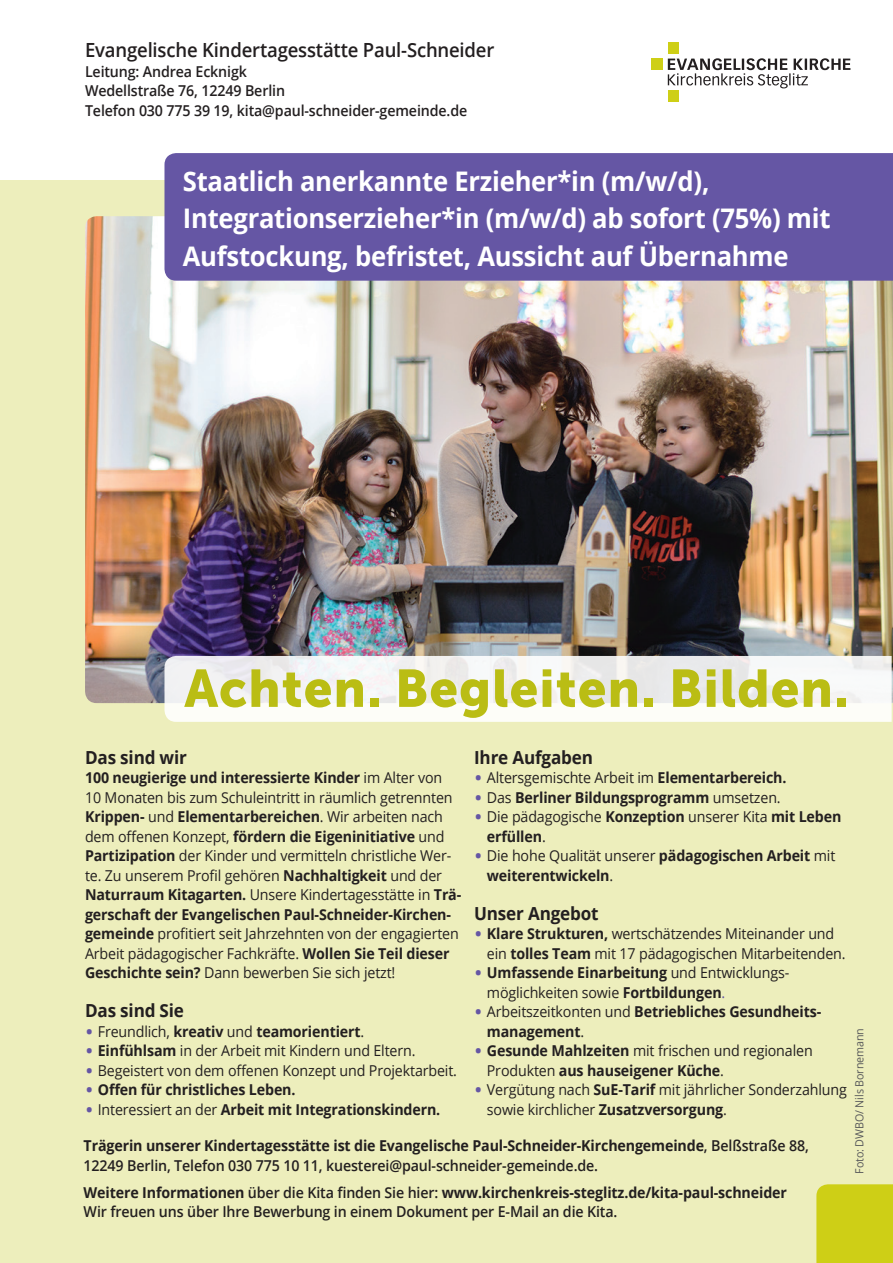
<style>
.page{position:relative;width:893px;height:1263px;background:#fff}
.page>*{position:absolute;margin:0;border:0;box-sizing:border-box;transform-origin:0 0}
.t1{font:52.5px "Museo Sans 900";letter-spacing:.02em;color:#babd14}
.t2{font:700 27px/37.5px "Open Sans";letter-spacing:-.01em;color:#fff;scale:.95 1}
.t3{font:600 19.5px "Open Sans";letter-spacing:-.01em;color:#231f20;scale:.95 1}
.t4{font:700 18px "Open Sans";letter-spacing:-.01em;color:#231f20;scale:.95 1}
.t5{font:15px/19.5px "Open Sans";letter-spacing:-.01em;color:#231f20;scale:.95 1}
.t6{font:600 15px/19.5px "Open Sans";letter-spacing:-.01em;color:#231f20;scale:.95 1}
.t7{font:700 15px/19.5px "Open Sans";letter-spacing:-.01em;color:#231f20;scale:.95 1}
.t8{font:11.25px "Open Sans";letter-spacing:-.01em;color:#57585a;scale:.95 1}
.s1{font-size:22.5px;color:#6556a4}
.s2{font-weight:700}
.s3{font-weight:400;font-size:22.5px;color:#6556a4}
.s4{font-weight:400}
.s5{font-weight:400;color:#6556a4}
</style>
<div class="page">
<div style="left:0;top:181px;width:893px;height:1082px;background:#edeebc"></div>
<div style="left:816px;top:1184px;width:77px;height:79px;background:#cecf16"></div>
<div style="left:668px;top:43px;width:11px;height:11px;background:#cecf16"></div>
<div style="left:668px;top:91px;width:11px;height:11px;background:#cecf16"></div>
<div style="left:652px;top:59px;width:11px;height:11px;background:#cecf16"></div>
<svg style="left:668px;top:58px;width:182px;height:30px"></svg>
<img style="left:85px;top:216px;width:808px;height:487px">
<div style="left:164px;top:153px;width:729px;height:128px;background:#6556a4"></div>
<svg style="left:164px;top:656px;width:728px;height:66px;background:#f3f3f2"></svg>
<h3 class="t3" style="left:85px;top:37px;width:432px">Evangelische Kindertagesstätte Paul-Schneider</h3>
<p class="t6" style="left:85px;top:61px;width:404px">Leitung: Andrea Ecknigk<br>Wedellstraße 76, 12249 Berlin<br>Telefon 030 775 39 19, kita@paul-schneider-gemeinde.de</p>
<h2 class="t2" style="left:183px;top:162px;width:683px">Staatlich anerkannte Erzieher*in (m/w/d),<br>Integrationserzieher*in (m/w/d) ab sofort (75%) mit<br>Aufstockung, befristet, Aussicht auf Übernahme</h2>
<h1 class="t1" style="left:184px;top:659px;width:665px">Achten. Begleiten. Bilden.</h1>
<p class="t4" style="left:474px;top:744px;width:127px">Ihre Aufgaben</p>
<p class="t5" style="left:474px;top:767px;width:330px"><span class="s1">•</span> Altersgemischte Arbeit im <span class="s2">Elementarbereich.</span></p>
<p class="t7" style="left:474px;top:787px;width:324px"><span class="s3">•</span> <span class="s4">Das</span> Berliner Bildungsprogramm <span class="s4">umsetzen.</span></p>
<p class="t5" style="left:487px;top:806px;width:375px;text-indent:-13px"><span class="s1">•</span> Die pädagogische <span class="s2">Konzeption</span> unserer Kita <span class="s2">mit Leben erfüllen</span>.</p>
<p class="t7" style="left:487px;top:845px;width:368px;text-indent:-13px"><span class="s3">•</span> <span class="s4">Die hohe Qualität unserer</span> pädagogischen Arbeit <span class="s4">mit </span>weiterentwickeln<span class="s4">.</span></p>
<p class="t4" style="left:474px;top:900px;width:133px">Unser Angebot</p>
<p class="t5" style="left:487px;top:923px;width:379px;text-indent:-13px"><span class="s1">•</span> <span class="s2">Klare Strukturen,</span> wertschätzendes Miteinander und ein <span class="s2">tolles Team</span> mit 17 pädagogischen Mitarbeitenden.</p>
<p class="t7" style="left:487px;top:962px;width:320px;text-indent:-13px"><span class="s3">•</span> Umfassende Einarbeitung <span class="s4">und Entwicklungs&shy;möglichkeiten sowie</span> Fortbildungen<span class="s5">.</span></p>
<p class="t7" style="left:487px;top:1001px;width:354px;text-indent:-13px"><span class="s3">•</span> <span class="s4">Arbeitszeitkonten und</span> Betriebliches Gesundheits&shy;management<span class="s4">.</span></p>
<p class="t7" style="left:487px;top:1040px;width:344px;text-indent:-13px"><span class="s3">•</span> Gesunde Mahlzeiten <span class="s4">mit frischen und regionalen<br>Produkten</span> aus hauseigener Küche<span class="s4">.</span></p>
<p class="t5" style="left:487px;top:1079px;width:380px;text-indent:-13px"><span class="s1">•</span> Vergütung nach <span class="s2">SuE-Tarif</span> mit jährlicher Sonderzahlung sowie kirchlicher <span class="s2">Zusatzversorgung</span>.</p>
<p class="t6" style="left:84px;top:1135px;width:765px"><span class="s2">Trägerin unserer Kindertagesstätte ist die Evangelische Paul-Schneider-Kirchengemeinde</span>, Belßstraße 88,<br>12249 Berlin, Telefon 030 775 10 11, kuesterei@paul-schneider-gemeinde.de.</p>
<p class="t6" style="left:84px;top:1182px;width:742px"><span class="s2">Weitere Informationen</span> über die Kita finden Sie hier: <span class="s2">www.kirchenkreis-steglitz.de/kita-paul-schneider<br></span>Wir freuen uns über Ihre Bewerbung in einem Dokument per E-Mail an die Kita.</p>
<p class="t4" style="left:85px;top:744px;width:109px">Das sind wir</p>
<p class="t5" style="left:85px;top:767px;width:398px"><span class="s2">100 neugierige und interessierte Kinder</span> im Alter von 10 Monaten bis zum Schuleintritt in räumlich getrennten <span class="s2">Krippen-</span> und <span class="s2">Elementarbereichen</span>. Wir arbeiten nach dem offenen Konzept, <span class="s2">fördern die Eigeninitiative</span> und <span class="s2">Partizipation</span> der Kinder und vermitteln christliche Wer&shy;te. Zu unserem Profil gehören <span class="s2">Nachhaltigkeit</span> und der <span class="s2">Naturraum Kitagarten.</span> Unsere Kindertagesstätte in <span class="s2">Trä&shy;gerschaft der Evangelischen Paul-Schneider-Kirchen&shy;gemeinde</span> profitiert seit Jahrzehnten von der engagierten Arbeit pädagogischer Fachkräfte. <span class="s2">Wollen Sie Teil dieser Geschichte sein?</span> Dann bewerben Sie sich jetzt!</p>
<p class="t4" style="left:85px;top:998px;width:106px">Das sind Sie</p>
<p class="t7" style="left:85px;top:1021px;width:296px"><span class="s3">•</span> <span class="s4">Freundlich,</span> kreativ <span class="s4">und</span> teamorientiert<span class="s4">.</span></p>
<p class="t5" style="left:85px;top:1040px;width:349px"><span class="s1">•</span> <span class="s2">Einfühlsam</span> in der Arbeit mit Kindern und Eltern.</p>
<p class="t5" style="left:85px;top:1060px;width:393px"><span class="s1">•</span> Begeistert von dem offenen Konzept und Projektarbeit.</p>
<p class="t7" style="left:85px;top:1079px;width:223px"><span class="s3">•</span> Offen für christliches Leben.</p>
<p class="t7" style="left:85px;top:1099px;width:375px"><span class="s3">•</span> <span class="s4">Interessiert an der</span> Arbeit mit Integrationskindern.</p>
<p class="t8" style="left:852px;top:1174px;width:155px;rotate:-90deg">Foto: DWBO/ Nils Bornemann</p>
</div>
